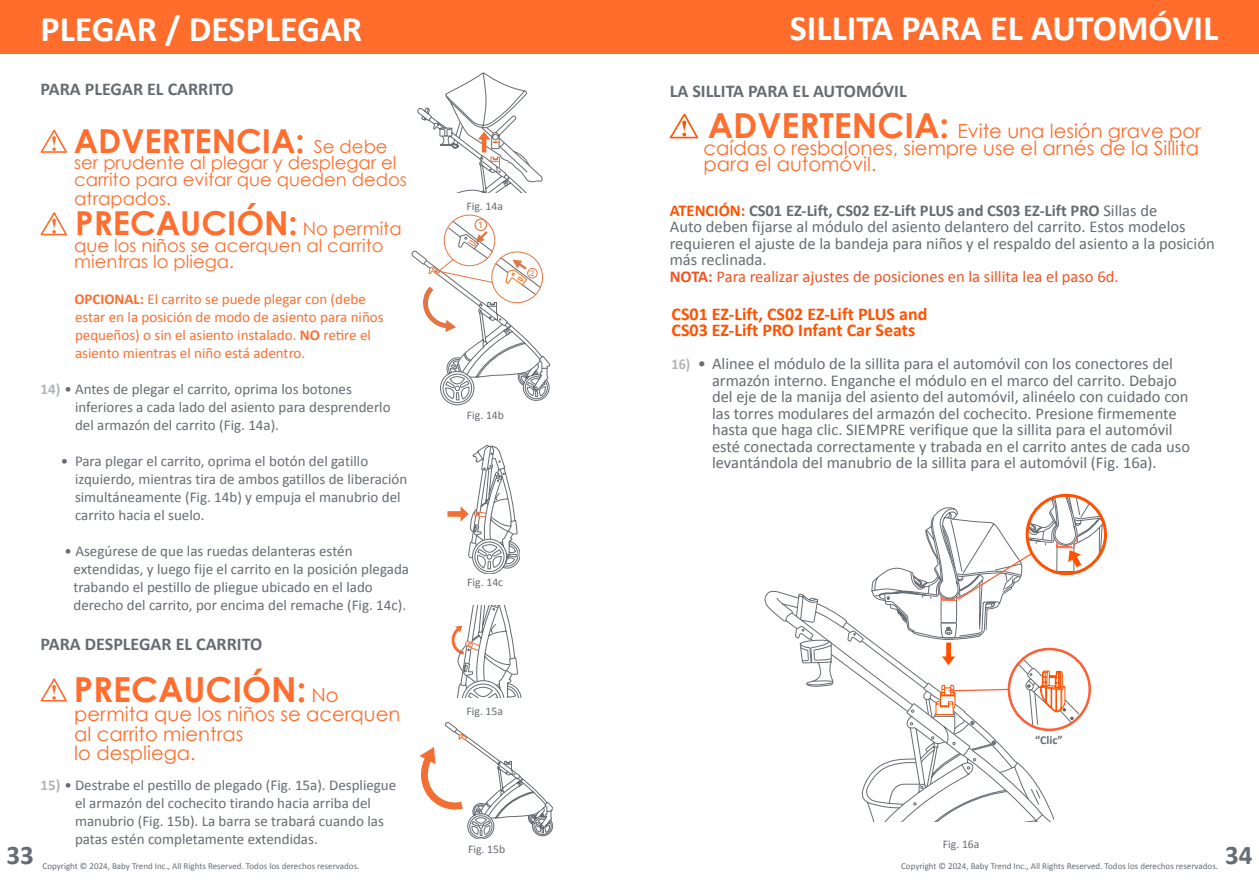
<style>
.page{position:relative;width:1259px;height:893px;background:#fff}
.page>*{position:absolute;margin:0;border:0;box-sizing:border-box;transform-origin:0 0}
.t1{font:700 36px "Calibri";color:#fff}
.t2{font:700 34.5px "Century Gothic";color:#ff6e2e}
.t3{font:700 33px "Century Gothic";color:#ff6e2e}
.t4{font:700 27px "Calibri";color:#676c72}
.t5{font:19.5px/19.5px "Century Gothic";color:#ff6e2e}
.t6{font:18px/16.5px "Century Gothic";color:#ff6e2e}
.t7{font:700 18px/16.5px "Calibri";color:#ff5100}
.t8{font:700 18px "Calibri";color:#666b71}
.t9{font:700 18px "Calibri";color:#676c72}
.t10{font:16.5px/16.5px "Calibri";color:#676c72}
.t11{font:15px/18px "Calibri";color:#666b71}
.t12{font:15px/18px "Calibri";color:#676c72}
.t13{font:15px/18px "Calibri";color:#ff6d2d}
.t14{font:700 12px "Calibri";color:#666b71}
.t15{font:11.7px "Calibri";color:#666b71}
.t16{font:9.3px "Arial";color:#e47542}
.t17{font:9px "Calibri";color:#666b71}
.t18{font:7.8px "Arial";color:#e47542}
.s1{font-weight:400;font-size:18px}
.s2{font-weight:700}
.s3{font-weight:700;color:#b2b5b8}
.s4{color:#666b71}
.s5{color:#676c72}
.s6{font-weight:400;font-size:19.5px}
.s7{font-weight:700;font-size:34.5px}
.s8{font-weight:700;color:#ff5100}
.s9{font-weight:700;color:#f05323}
.s10{color:#f05323}
.s11{font-weight:700;font-size:15px;color:#b3b5b8}
</style>
<div class="page">
<div style="left:629px;top:0;width:630px;height:54px;background:#ff6d2d"></div>
<div style="left:0;top:0;width:629px;height:54px;background:#ff6d2d"></div>
<svg style="left:40px;top:129px;width:27px;height:24px"></svg>
<svg style="left:40px;top:212px;width:27px;height:24px"></svg>
<svg style="left:40px;top:678px;width:27px;height:24px"></svg>
<svg style="left:417px;top:72px;width:126px;height:121px"></svg>
<svg style="left:411px;top:214px;width:140px;height:192px"></svg>
<svg style="left:447px;top:445px;width:73px;height:128px"></svg>
<svg style="left:451px;top:606px;width:70px;height:91px"></svg>
<svg style="left:419px;top:722px;width:134px;height:117px"></svg>
<svg style="left:669px;top:113px;width:29px;height:26px"></svg>
<svg style="left:791px;top:495px;width:314px;height:326px"></svg>
<h1 class="t1" style="left:40px;top:3px;width:323px">PLEGAR / DESPLEGAR</h1>
<h3 class="t4" style="left:6px;top:836px;width:29px">33</h3>
<p class="t8" style="left:40px;top:77px;width:195px">PARA PLEGAR EL CARRITO</p>
<h3 class="t3" style="left:74px;top:116px;width:315px">ADVERTENCIA: <span class="s1">Se debe</span></h3>
<p class="t6" style="left:74px;top:154px;width:334px">ser prudente al plegar y desplegar el carrito para evitar que queden dedos</p>
<p class="t6" style="left:74px;top:190px;width:98px">atrapados.</p>
<h3 class="t3" style="left:75px;top:198px;width:328px">PRECAUCIÓN: <span class="s1">No permita</span></h3>
<p class="t6" style="left:74px;top:237px;width:311px">que los niños se acerquen al carrito mientras lo pliega.</p>
<p class="t13" style="left:74px;top:290px;width:311px"><span class="s2">OPCIONAL:</span> El carrito se puede plegar con (debe estar en la posición de modo de asiento para niños pequeños) o sin el asiento instalado. <span class="s2">NO</span> retire el asiento mientras el niño está adentro.</p>
<p class="t12" style="left:75px;top:380px;width:317px;text-indent:-35px"><span class="s3">14)</span> <span class="s4">•</span> Antes de plegar el carrito, oprima los botones inferiores a cada lado del asiento para desprenderlo del armazón del carrito (Fig. 14a).</p>
<p class="t12" style="left:75px;top:452px;width:334px;text-indent:-14px"><span class="s4">•</span> Para plegar el carrito, oprima el botón del gatillo izquierdo, mientras tira de ambos gatillos de liberación simultáneamente (Fig. 14b) y empuja el manubrio del carrito hacia el suelo.</p>
<p class="t11" style="left:74px;top:542px;width:337px;text-indent:-9px"><span class="s5">•</span> Asegúrese de que las ruedas delanteras estén extendidas, y luego fije el carrito en la posición plegada trabando el pestillo de pliegue ubicado en el lado derecho del carrito, por encima del remache (Fig. 14c).</p>
<p class="t8" style="left:40px;top:631px;width:223px">PARA DESPLEGAR EL CARRITO</p>
<h2 class="t2" style="left:74px;top:663px;width:266px">PRECAUCIÓN: <span class="s6">No</span></h2>
<p class="t5" style="left:74px;top:704px;width:327px">permita que los niños se acerquen al carrito mientras<br>lo despliega.</p>
<p class="t11" style="left:75px;top:776px;width:323px;text-indent:-34px"><span class="s3">15)</span> • Destrabe <span class="s5">el pestillo de plegado</span> (Fig. 15a). Despliegue el armazón del cochecito tirando hacia arriba del manubrio (Fig. 15b). La barra se trabará cuando las patas estén completamente extendidas.</p>
<p class="t17" style="left:43px;top:859px;width:318px">Copyright © 2024, Baby Trend Inc., All Rights Reserved. Todos los derechos reservados.</p>
<p class="t15" style="left:466px;top:198px;width:38px">Fig. 14a</p>
<p class="t16" style="left:478px;top:219px;width:7px">1</p>
<p class="t18" style="left:530px;top:268px;width:6px">2</p>
<p class="t15" style="left:467px;top:407px;width:39px">Fig. 14b</p>
<p class="t15" style="left:467px;top:574px;width:37px">Fig. 14c</p>
<p class="t15" style="left:466px;top:703px;width:38px">Fig. 15a</p>
<p class="t15" style="left:468px;top:841px;width:39px">Fig. 15b</p>
<h1 class="t1" style="left:790px;top:2px;width:430px">SILLITA PARA EL AUTOMÓVIL</h1>
<p class="t9" style="left:670px;top:78px;width:238px">LA SILLITA PARA EL AUTOMÓVIL</p>
<p class="t5" style="left:703px;top:123px;width:499px;line-height:16.5px;text-align:justify"><span class="s7">ADVERTENCIA:</span> Evite una lesión grave por caídas o resbalones, siempre use el arnés de la Sillita para el automóvil.</p>
<p class="t10" style="left:670px;top:202px;width:546px"><span class="s8">ATENCIÓN:</span> <span class="s2">CS01 EZ-Lift, CS02 EZ-Lift PLUS and CS03 EZ-Lift PRO</span> Sillas de<br>Auto deben fijarse al módulo del asiento delantero del carrito. Estos modelos requieren el ajuste de la bandeja para niños y el respaldo del asiento a la posición más reclinada.<br><span class="s9">NOTA:</span> <span class="s10">Para realizar ajustes de posiciones en la sillita lea el paso 6d.</span></p>
<p class="t7" style="left:671px;top:305px;width:257px">CS01 EZ-Lift, CS02 EZ-Lift PLUS and<br>CS03 EZ-Lift PRO Infant Car Seats</p>
<p class="t10" style="left:712px;top:355px;width:479px;text-indent:-40px"><span class="s11">16)</span> • Alinee el módulo de la sillita para el automóvil con los conectores del armazón interno. Enganche el módulo en el marco del carrito. Debajo del eje de la manija del asiento del automóvil, alinéelo con cuidado con las torres modulares del armazón del cochecito. Presione firmemente hasta que haga clic. SIEMPRE verifique que la sillita para el automóvil esté conectada correctamente y trabada en el carrito antes de cada uso levantándola del manubrio de la sillita para el automóvil (Fig. 16a).</p>
<p class="t14" style="left:1035px;top:732px;width:29px">“Clic”</p>
<p class="t15" style="left:943px;top:836px;width:38px">Fig. 16a</p>
<p class="t17" style="left:901px;top:859px;width:318px">Copyright © 2024, Baby Trend Inc., All Rights Reserved. Todos los derechos reservados.</p>
<h3 class="t4" style="left:1225px;top:836px;width:29px">34</h3>
</div>
